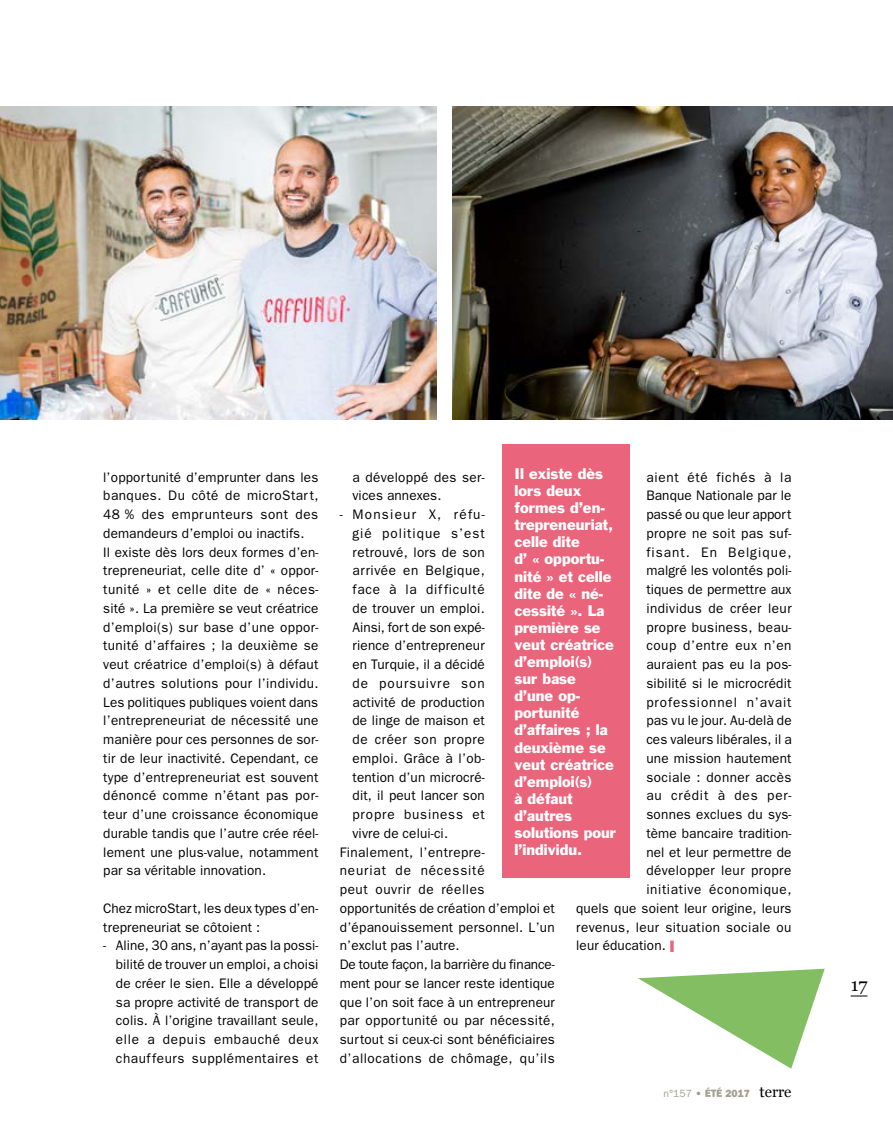
<style>
.page{position:relative;width:893px;height:1127px;background:#fff}
.page>*{position:absolute;margin:0;border:0;box-sizing:border-box;transform-origin:0 0}
.t1{font:18px "Georgia";color:#000}
.t2{font:15px "Georgia";color:#000}
.t3{font:14.25px/17.1px "Franklin Gothic";color:#fff}
.t4{font:13.8px/18.8px "Franklin Gothic";letter-spacing:.02em;color:#000}
.t5{font:13.8px "Franklin Gothic";letter-spacing:.04em;color:#000}
.t6{font:13.8px "Franklin Gothic";letter-spacing:.06em;color:#000}
.t7{font:13.8px "Franklin Gothic";color:#000}
.t8{font:13.8px "Franklin Gothic";letter-spacing:.045em;color:#000}
.t9{font:13.8px "Franklin Gothic";letter-spacing:.065em;color:#000}
.t10{font:13.8px "Franklin Gothic";letter-spacing:.075em;color:#000}
.t11{font:13.8px "Franklin Gothic";letter-spacing:-.005em;color:#000}
.t12{font:13.8px "Franklin Gothic";letter-spacing:.07em;color:#000}
.t13{font:13.8px "Franklin Gothic";letter-spacing:.055em;color:#000}
.t14{font:13.8px "Franklin Gothic";letter-spacing:.09em;color:#000}
.t15{font:10.5px "Franklin Gothic";color:#a2a090}
.s1{font-weight:800;font-size:16.5px;color:#ea647b}
.s2{font-weight:800}
.s3{font-family:"Franklin Gothic";font-weight:800;font-size:10.5px;color:#a2a090}
</style>
<div class="page">
<svg style="left:851px;top:995px;width:16px;height:1px"></svg>
<svg style="left:705px;top:1087px;width:17px;height:10px"></svg>
<img style="left:0;top:106px;width:436px;height:314px">
<img style="left:453px;top:106px;width:440px;height:313px">
<div style="left:502px;top:444px;width:127px;height:434px;background:#ea647b"></div>
<svg style="left:638px;top:969px;width:187px;height:99px"></svg>
<p class="t4" style="left:103px;top:467px;width:217px">l’opportunité d’emprunter dans les banques. Du côté de microStart, 48 % des emprunteurs sont des demandeurs d’emploi ou inactifs.<br>Il existe dès lors deux formes d’en&shy;trepreneuriat, celle dite d’ « oppor&shy;tunité » et celle dite de « néces&shy;sité ». La première se veut créatrice d’emploi(s) sur base d’une oppor&shy;tunité d’affaires ; la deuxième se veut créatrice d’emploi(s) à défaut d’autres solutions pour l’individu.<br>Les politiques publiques voient dans l’entrepreneuriat de nécessité une manière pour ces personnes de sor&shy;tir de leur inactivité. Cependant, ce type d’entrepreneuriat est souvent dénoncé comme n’étant pas por&shy;teur d’une croissance économique durable tandis que l’autre crée réel&shy;lement une plus-value, notamment par sa véritable innovation.</p>
<p class="t4" style="left:103px;top:898px;width:217px">Chez microStart, les deux types d’en&shy;trepreneuriat se côtoient :</p>
<p class="t4" style="left:116px;top:936px;width:204px;text-align:justify;text-indent:-13px">- Aline, 30 ans, n’ayant pas la possi&shy;bilité de trouver un emploi, a choisi de créer le sien. Elle a développé sa propre activité de transport de colis. À l’origine travaillant seule, elle a depuis embauché deux chauffeurs supplémentaires et</p>
<p class="t3" style="left:514px;top:465px;width:103px">Il existe dès lors deux formes d’en&shy;trepreneuriat, celle dite<br>d’ « opportu&shy;nité » et celle dite de « né&shy;cessité ». La première se veut créatrice d’emploi(s) sur base d’une op&shy;portunité d’affaires ; la deuxième se veut créatrice d’emploi(s)<br>à défaut d’autres solutions pour l’individu.</p>
<p class="t13" style="left:646px;top:469px;width:147px">aient été fichés à la</p>
<p class="t4" style="left:646px;top:486px;width:147px">Banque Nationale par le</p>
<p class="t7" style="left:646px;top:506px;width:147px">passé ou que leur apport</p>
<p class="t4" style="left:646px;top:523px;width:147px">propre ne soit pas suf-</p>
<p class="t10" style="left:646px;top:544px;width:147px">fisant. En Belgique,</p>
<p class="t4" style="left:646px;top:561px;width:147px">malgré les volontés poli-</p>
<p class="t4" style="left:646px;top:580px;width:147px">tiques de permettre aux</p>
<p class="t4" style="left:646px;top:598px;width:147px">individus de créer leur</p>
<p class="t4" style="left:646px;top:617px;width:147px">propre business, beau-</p>
<p class="t5" style="left:646px;top:638px;width:147px">coup d’entre eux n’en</p>
<p class="t4" style="left:646px;top:655px;width:147px">auraient pas eu la pos-</p>
<p class="t4" style="left:646px;top:673px;width:147px">sibilité si le microcrédit</p>
<p class="t9" style="left:646px;top:694px;width:147px">professionnel n’avait</p>
<p class="t4" style="left:646px;top:711px;width:147px">pas vu le jour. Au-delà de</p>
<p class="t4" style="left:646px;top:730px;width:147px">ces valeurs libérales, il a</p>
<p class="t4" style="left:646px;top:748px;width:147px">une mission hautement</p>
<p class="t4" style="left:646px;top:767px;width:147px">sociale : donner accès</p>
<p class="t6" style="left:646px;top:788px;width:147px">au crédit à des per-</p>
<p class="t4" style="left:646px;top:805px;width:147px">sonnes exclues du sys-</p>
<p class="t4" style="left:646px;top:823px;width:147px">tème bancaire tradition-</p>
<p class="t4" style="left:646px;top:842px;width:147px">nel et leur permettre de</p>
<p class="t4" style="left:646px;top:861px;width:147px">développer leur propre</p>
<p class="t8" style="left:646px;top:881px;width:147px">initiative économique,</p>
<p class="t4" style="left:576px;top:898px;width:217px">quels que soient leur origine, leurs</p>
<p class="t4" style="left:576px;top:917px;width:217px">revenus, leur situation sociale ou</p>
<p class="t4" style="left:576px;top:936px;width:100px">leur éducation. <span class="s1">I</span></p>
<p class="t4" style="left:353px;top:467px;width:134px">a développé des ser&shy;vices annexes.</p>
<p class="t14" style="left:340px;top:506px;width:146px">- Monsieur X, réfu-</p>
<p class="t12" style="left:353px;top:525px;width:134px">gié politique s’est</p>
<p class="t4" style="left:353px;top:542px;width:134px">retrouvé, lors de son</p>
<p class="t5" style="left:353px;top:563px;width:134px">arrivée en Belgique,</p>
<p class="t6" style="left:353px;top:581px;width:134px">face à la difficulté</p>
<p class="t4" style="left:353px;top:598px;width:134px">de trouver un emploi.</p>
<p class="t7" style="left:353px;top:619px;width:134px">Ainsi, fort de son expé-</p>
<p class="t4" style="left:353px;top:636px;width:134px">rience d’entrepreneur</p>
<p class="t4" style="left:353px;top:655px;width:134px">en Turquie, il a décidé</p>
<p class="t10" style="left:353px;top:675px;width:134px">de poursuivre son</p>
<p class="t4" style="left:353px;top:692px;width:134px">activité de production</p>
<p class="t4" style="left:353px;top:711px;width:134px">de linge de maison et</p>
<p class="t5" style="left:353px;top:731px;width:134px">de créer son propre</p>
<p class="t4" style="left:353px;top:748px;width:134px">emploi. Grâce à l’ob-</p>
<p class="t4" style="left:353px;top:767px;width:134px">tention d’un microcré-</p>
<p class="t4" style="left:353px;top:786px;width:134px">dit, il peut lancer son</p>
<p class="t6" style="left:353px;top:806px;width:134px">propre business et</p>
<p class="t4" style="left:353px;top:823px;width:97px">vivre de celui-ci.</p>
<p class="t4" style="left:340px;top:842px;width:146px">Finalement, l’entrepre-</p>
<p class="t9" style="left:340px;top:863px;width:146px">neuriat de nécessité</p>
<p class="t8" style="left:340px;top:881px;width:146px">peut ouvrir de réelles</p>
<p class="t4" style="left:340px;top:898px;width:216px">opportunités de création d’emploi et</p>
<p class="t4" style="left:340px;top:917px;width:217px">d’épanouissement personnel. L’un</p>
<p class="t4" style="left:340px;top:936px;width:121px">n’exclut pas l’autre.</p>
<p class="t11" style="left:340px;top:956px;width:217px">De toute façon, la barrière du finance-</p>
<p class="t4" style="left:340px;top:973px;width:217px">ment pour se lancer reste identique</p>
<p class="t4" style="left:340px;top:992px;width:217px">que l’on soit face à un entrepreneur</p>
<p class="t4" style="left:340px;top:1011px;width:217px">par opportunité ou par nécessité,</p>
<p class="t4" style="left:340px;top:1030px;width:217px">surtout si ceux-ci sont bénéficiaires</p>
<p class="t5" style="left:340px;top:1050px;width:216px">d’allocations de chômage, qu’ils</p>
<p class="t15" style="left:663px;top:1087px;width:40px">n°157 <span class="s2">•</span></p>
<p class="t2" style="left:725px;top:1080px;width:68px"><span class="s3">2017</span> terre</p>
<h1 class="t1" style="left:851px;top:971px;width:18px">17</h1>
</div>
